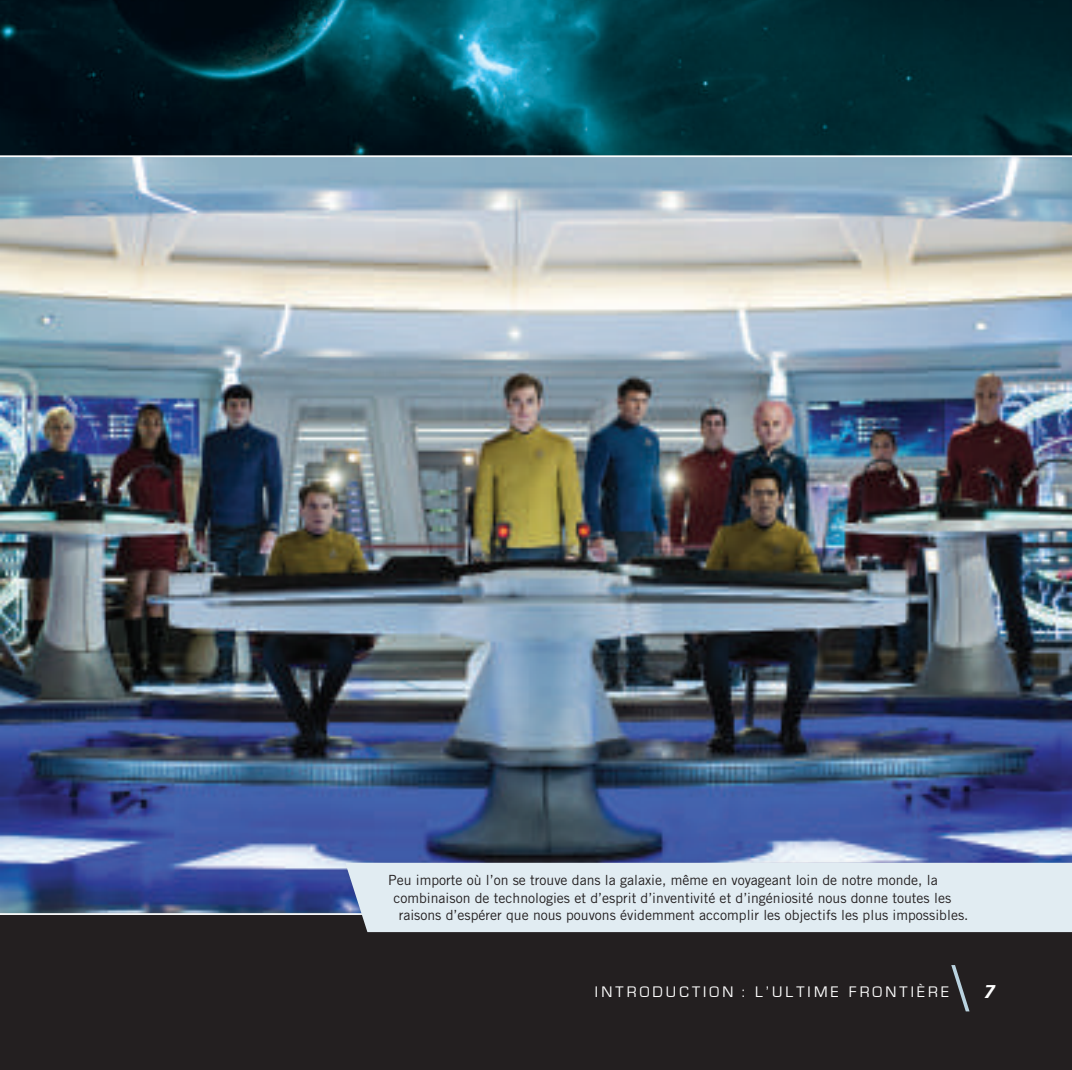
<style>
.page{position:relative;width:1072px;height:1070px;background:#fff}
.page>*{position:absolute;margin:0;border:0;box-sizing:border-box;transform-origin:0 0}
.t1{font:19.25px "Krupper";color:#fff}
.t2{font:15.75px "Eurostile";letter-spacing:.2em;color:#fff}
.t3{font:14px "Trade Gothic LT Std";color:#231f20}
</style>
<div class="page">
<img style="left:0;top:0;width:1071px;height:1070px">
<p class="t3" style="left:388px;top:871px;width:550px">Peu importe où l’on se trouve dans la galaxie, même en voyageant loin de notre monde, la</p>
<p class="t3" style="left:393px;top:889px;width:559px">combinaison de technologies et d’esprit d’inventivité et d’ingéniosité nous donne toutes les</p>
<p class="t3" style="left:398px;top:906px;width:571px">raisons d’espérer que nous pouvons évidemment accomplir les objectifs les plus impossibles.</p>
<p class="t2" style="left:594px;top:983px;width:355px">INTRODUCTION : L’ULTIME FRONTIÈRE</p>
<h1 class="t1" style="left:983px;top:977px;width:14px">7</h1>
</div>
